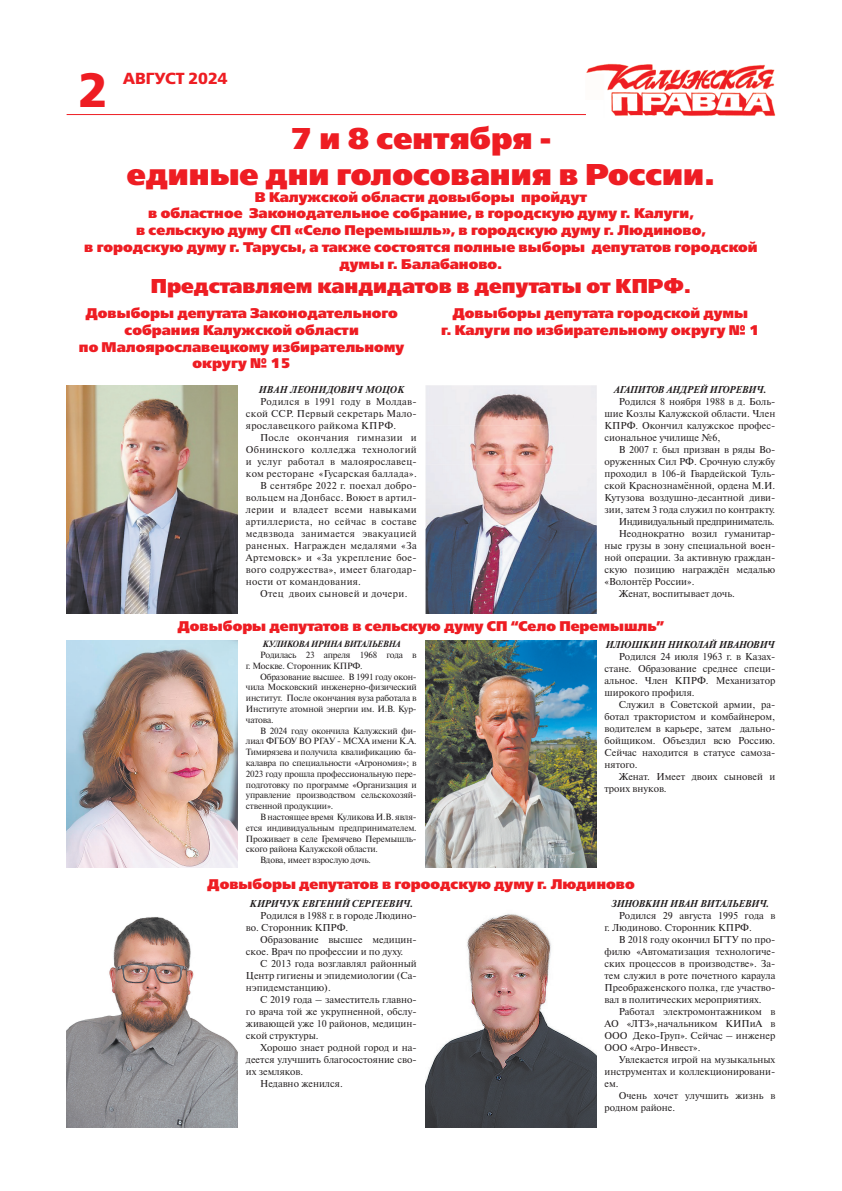
<style>
.page{position:relative;width:842px;height:1191px;background:#fff}
.page>*{position:absolute;margin:0;border:0;box-sizing:border-box;transform-origin:0 0}
.t1{font:48px "Free Set Bold C";color:#ee1d23}
.zag{font:30px/36px "Free Set Extra Bold C";color:#ee1d23;text-align:center}
.zag-2{font:20px "Free Set Extra Bold C";color:#ee1d23}
.t2{font:16px "Free Set Bold C";color:#ee1d23}
.podzag{font:14px/16.8px "Free Set Extra Bold C";color:#ee1d23;text-align:center}
.zag-3{font:14px/16.8px "Free Set Extra Bold C";color:#ee1d23;text-align:center}
.osn{font:10px/12px "Newton C";color:#231f20;text-align:justify}
.osn-2{font:italic 700 10px "Newton C";color:#231f20}
.osn-3{font:10px "Newton C";letter-spacing:-.03em;color:#231f20}
.osn-4{font:10px "Newton C";letter-spacing:.03em;color:#231f20}
.osn-5{font:italic 700 10px "Newton C";letter-spacing:.03em;color:#231f20}
.osn-6{font:9px/10.8px "Newton C";letter-spacing:-.02em;color:#231f20;text-align:justify}
.osn-7{font:italic 700 9px "Newton C";letter-spacing:-.02em;color:#231f20}
</style>
<div class="page">
<img style="left:586px;top:64px;width:189px;height:52px">
<hr style="left:67px;top:114px;width:519px;height:1px;background:#ee1d23">
<img style="left:67px;top:385px;width:170px;height:228px">
<img style="left:425px;top:385px;width:171px;height:228px">
<img style="left:67px;top:640px;width:170px;height:228px">
<img style="left:425px;top:640px;width:171px;height:228px">
<img style="left:425px;top:913px;width:171px;height:214px">
<img style="left:67px;top:917px;width:170px;height:210px">
<p class="t1" style="left:79px;top:63px;width:31px">2</p>
<p class="t2" style="left:123px;top:69px;width:106px">АВГУСТ 2024</p>
<p class="zag" style="left:127px;top:120px;width:590px">7 и 8 сентября -<br>единые дни голосования в России.</p>
<p class="zag-3" style="left:84px;top:188px;width:675px">В Калужской области довыборы пройдут<br>в областное Законодательное собрание, в городскую думу г. Калуги,<br>в сельскую думу СП «Село Перемышль», в городскую думу г. Людиново,<br>в городскую думу г. Тарусы, а также состоятся полные выборы депутатов городской думы г. Балабаново.</p>
<p class="zag-2" style="left:151px;top:274px;width:542px">Представляем кандидатов в депутаты от КПРФ.</p>
<p class="podzag" style="left:79px;top:305px;width:327px">Довыборы депутата Законодательного собрания Калужской области<br>по Малоярославецкому избирательному округу № 15</p>
<p class="osn-5" style="left:258px;top:384px;width:147px">ИВАН ЛЕОНИДОВИЧ МОЦОК</p>
<p class="osn" style="left:246px;top:396px;width:172px;text-indent:14px">Родился в 1991 году в Молдав&shy;ской ССР. Первый секретарь Мало&shy;ярославецкого райкома КПРФ.</p>
<p class="osn" style="left:246px;top:432px;width:172px;text-indent:14px">После окончания гимназии и Обнинского колледжа технологий и услуг работал в малоярославец&shy;ком ресторане «Гусарская баллада».</p>
<p class="osn" style="left:246px;top:480px;width:172px;text-indent:14px">В сентябре 2022 г. поехал добро&shy;вольцем на Донбасс. Воюет в артил&shy;лерии и владеет всеми навыками артиллериста, но сейчас в составе медвзвода занимается эвакуацией раненых. Награжден медалями «За Артемовск» и «За укрепление бое&shy;вого содружества», имеет благодар&shy;ности от командования.</p>
<p class="osn-4" style="left:260px;top:588px;width:149px">Отец двоих сыновей и дочери.</p>
<p class="podzag" style="left:441px;top:305px;width:319px">Довыборы депутата городской думы<br>г. Калуги по избирательному округу № 1</p>
<p class="osn-2" style="left:614px;top:384px;width:154px">АГАПИТОВ АНДРЕЙ ИГОРЕВИЧ.</p>
<p class="osn" style="left:604px;top:396px;width:172px;text-indent:14px">Родился 8 ноября 1988 в д. Боль&shy;шие Козлы Калужской области. Член КПРФ. Окончил калужское профес&shy;сиональное училище №6,</p>
<p class="osn" style="left:604px;top:444px;width:172px;text-indent:14px">В 2007 г. был призван в ряды Во&shy;оруженных Сил РФ. Срочную службу проходил в 106-й Гвардейской Туль&shy;ской Краснознамённой, ордена М.И.<br>Кутузова воздушно-десантной диви&shy;зии, затем 3 года служил по контракту.</p>
<p class="osn-3" style="left:619px;top:516px;width:157px">Индивидуальный предприниматель.</p>
<p class="osn" style="left:604px;top:528px;width:172px;text-indent:14px">Неоднократно возил гуманитар&shy;ные грузы в зону специальной воен&shy;ной операции. За активную граждан&shy;скую позицию награждён медалью «Волонтёр России».</p>
<p class="osn" style="left:619px;top:588px;width:118px">Женат, воспитывает дочь.</p>
<p class="podzag" style="left:178px;top:618px;width:488px">Довыборы депутатов в сельскую думу СП “Село Перемышль”</p>
<p class="osn-7" style="left:262px;top:639px;width:139px">КУЛИКОВА ИРИНА ВИТАЛЬЕВНА</p>
<p class="osn-6" style="left:246px;top:649px;width:172px;text-indent:14px">Родилась 23 апреля 1968 года в г. Москве. Сторонник КПРФ.</p>
<p class="osn-6" style="left:246px;top:671px;width:172px;text-indent:14px">Образование высшее. В 1991 году окон&shy;чила Московский инженерно-физический институт. После окончания вуза работала в Институте атомной энергии им. И.В. Кур&shy;чатова.</p>
<p class="osn-6" style="left:246px;top:725px;width:172px;text-indent:14px">В 2024 году окончила Калужский фи&shy;лиал ФГБОУ ВО РГАУ - МСХА имени К.А.<br>Тимирязева и получила квалификацию ба&shy;калавра по специальности «Агрономия»; в 2023 году прошла профессиональную пере&shy;подготовку по программе «Организация и управление производством сельскохозяй&shy;ственной продукции».</p>
<p class="osn-6" style="left:246px;top:811px;width:172px;text-indent:14px">В настоящее время Куликова И.В. явля&shy;ется индивидуальным предпринимателем.<br>Проживает в селе Гремячево Перемышль&shy;ского района Калужской области.</p>
<p class="osn-6" style="left:260px;top:854px;width:112px">Вдова, имеет взрослую дочь.</p>
<p class="osn-2" style="left:605px;top:639px;width:170px">ИЛЮШКИН НИКОЛАЙ ИВАНОВИЧ</p>
<p class="osn" style="left:604px;top:650px;width:172px;text-indent:14px">Родился 24 июля 1963 г. в Казах&shy;стане. Образование среднее специ&shy;альное. Член КПРФ. Механизатор широкого профиля.</p>
<p class="osn" style="left:604px;top:698px;width:172px;text-indent:14px">Служил в Советской армии, ра&shy;ботал трактористом и комбайнером, водителем в карьере, затем дально&shy;бойщиком. Объездил всю Россию.<br>Сейчас находится в статусе самоза&shy;нятого.</p>
<p class="osn" style="left:604px;top:770px;width:172px;text-indent:14px">Женат. Имеет двоих сыновей и троих внуков.</p>
<p class="podzag" style="left:207px;top:875px;width:429px">Довыборы депутатов в гороодскую думу г. Людиново</p>
<p class="osn-2" style="left:611px;top:898px;width:160px">ЗИНОВКИН ИВАН ВИТАЛЬЕВИЧ.</p>
<p class="osn" style="left:604px;top:909px;width:172px;text-indent:14px">Родился 29 августа 1995 года в г. Людиново. Сторонник КПРФ.</p>
<p class="osn" style="left:604px;top:933px;width:172px;text-indent:14px">В 2018 году окончил БГТУ по про&shy;филю «Автоматизация технологиче&shy;ских процессов в производстве». За&shy;тем служил в роте почетного караула Преображенского полка, где участво&shy;вал в политических мероприятиях.</p>
<p class="osn" style="left:604px;top:1005px;width:172px;text-indent:14px">Работал электромонтажником в АО «ЛТЗ»,начальником КИПиА в ООО Деко-Груп». Сейчас – инженер ООО «Агро-Инвест».</p>
<p class="osn" style="left:604px;top:1053px;width:172px;text-indent:14px">Увлекается игрой на музыкальных инструментах и коллекционировани&shy;ем.</p>
<p class="osn" style="left:604px;top:1089px;width:172px;text-indent:14px">Очень хочет улучшить жизнь в родном районе.</p>
<p class="osn-2" style="left:250px;top:898px;width:165px">КИРИЧУК ЕВГЕНИЙ СЕРГЕЕВИЧ.</p>
<p class="osn" style="left:246px;top:909px;width:172px;text-indent:14px">Родился в 1988 г. в городе Людино&shy;во. Сторонник КПРФ.</p>
<p class="osn" style="left:246px;top:933px;width:172px;text-indent:14px">Образование высшее медицин&shy;ское. Врач по профессии и по духу.</p>
<p class="osn" style="left:246px;top:957px;width:172px;text-indent:14px">С 2013 года возглавлял районный Центр гигиены и эпидемиологии (Са&shy;нэпидемстанцию).</p>
<p class="osn" style="left:246px;top:993px;width:172px;text-indent:14px">С 2019 года – заместитель главно&shy;го врача той же укрупненной, обслу&shy;живающей уже 10 районов, медицин&shy;ской структуры.</p>
<p class="osn" style="left:246px;top:1041px;width:172px;text-indent:14px">Хорошо знает родной город и на&shy;деется улучшить благосостояние сво&shy;их земляков.</p>
<p class="osn" style="left:260px;top:1077px;width:84px">Недавно женился.</p>
</div>
